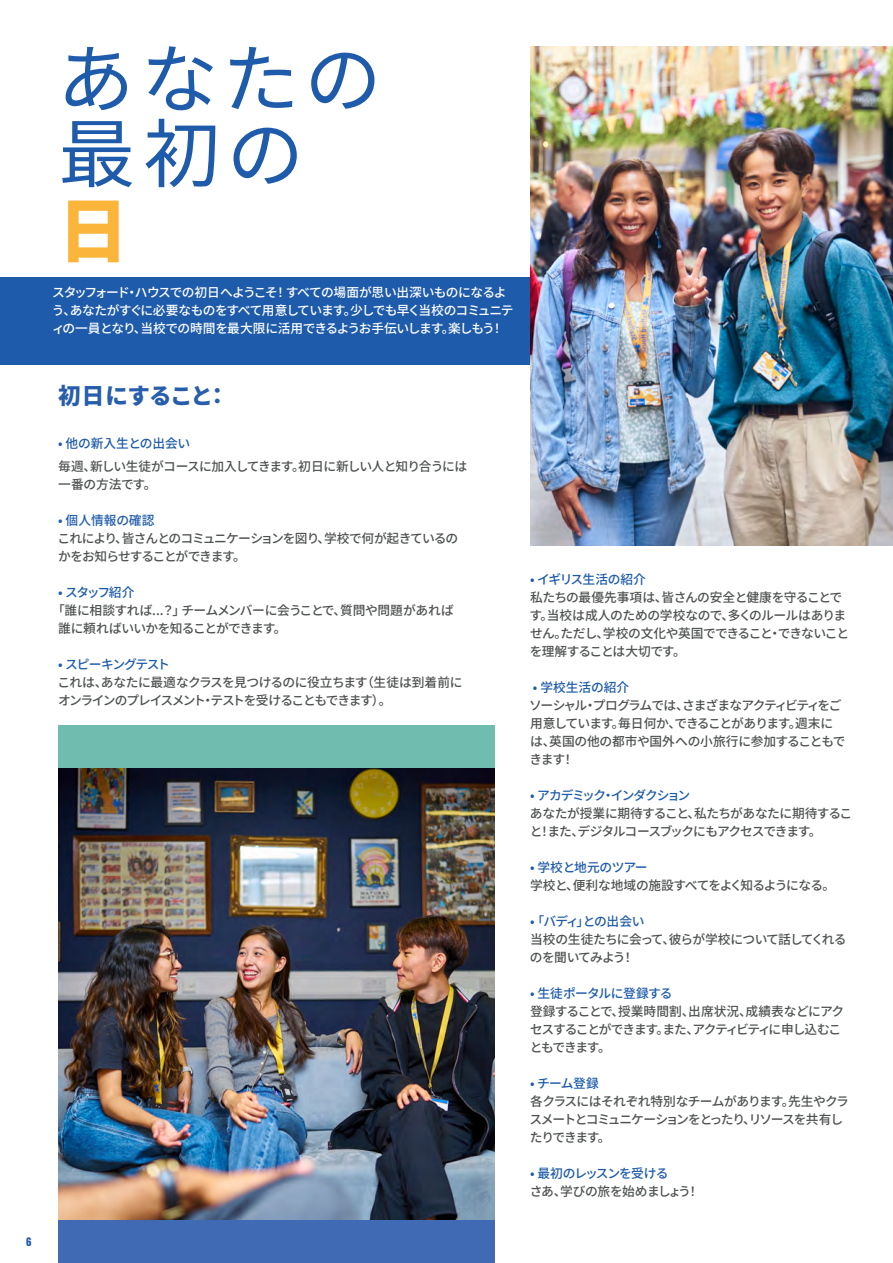
<style>
.page{position:relative;width:893px;height:1263px;background:#fff}
.page>*{position:absolute;margin:0;border:0;box-sizing:border-box;transform-origin:0 0}
.t1{font:75px/75px "Source Han Sans JP";letter-spacing:.085em;color:#1e5baa}
.t2{font:800 70.05px "Source Han Sans JP";color:#fcb53b}
.t3{font:800 22.5px "Source Han Sans JP";letter-spacing:-.025em;color:#275eac}
.t4{font:500 12.75px/18px "Source Han Sans JP";letter-spacing:-.065em;color:#4f5252}
.t5{font:500 12.75px/18px "Source Han Sans JP";letter-spacing:-.06em;color:#fff}
.t6{font:500 12.75px/18px "Source Han Sans JP";letter-spacing:-.035em;color:#4f5252}
.t7{font:500 12.75px/18px "Source Han Sans JP";letter-spacing:-.09em;color:#4f5252}
.t8{font:500 12.75px "Source Han Sans JP";letter-spacing:-.05em;color:#1e5baa}
.t9{font:500 12.75px/18px "Source Han Sans JP";letter-spacing:-.045em;color:#4f5252}
.t10{font:500 12.75px "Source Han Sans JP";color:#1e5baa}
.t11{font:500 12.75px "Source Han Sans JP";letter-spacing:-.105em;color:#1e5baa}
.t12{font:500 12.75px "Source Han Sans JP";letter-spacing:-.07em;color:#1e5baa}
.t13{font:500 12.75px "Source Han Sans JP";letter-spacing:-.015em;color:#1e5baa}
.t14{font:500 12.75px "Source Han Sans JP";letter-spacing:-.09em;color:#1e5baa}
.t15{font:800 12px "Alternate Gothic Cond ATF";color:#1e5baa}
</style>
<div class="page">
<div style="left:0;top:277px;width:732px;height:88px;background:#1e5baa"></div>
<img style="left:58px;top:767px;width:437px;height:453px">
<div style="left:58px;top:725px;width:437px;height:42px;background:#70bdb0"></div>
<div style="left:58px;top:1220px;width:437px;height:43px;background:#406ab4"></div>
<img style="left:530px;top:47px;width:363px;height:499px">
<p class="t15" style="left:26px;top:1234px;width:7px">6</p>
<p class="t1" style="left:57px;top:43px;width:326px">あなたの最初の</p>
<p class="t2" style="left:58px;top:191px;width:72px">日</p>
<p class="t5" style="left:52px;top:284px;width:463px">スタッフォード・ハウスでの初日へようこそ！すべての場面が思い出深いものになるよう、あなたがすぐに必要なものをすべて用意しています。少しでも早く当校のコミュニティの一員となり、当校での時間を最大限に活用できるようお手伝いします。楽しもう！</p>
<p class="t3" style="left:58px;top:383px;width:172px">初日にすること：</p>
<p class="t13" style="left:58px;top:436px;width:134px">• 他の新入生との出会い</p>
<p class="t4" style="left:58px;top:457px;width:411px">毎週、新しい生徒がコースに加入してきます。初日に新しい人と知り合うには一番の方法です。</p>
<p class="t10" style="left:58px;top:513px;width:98px">• 個人情報の確認</p>
<p class="t4" style="left:57px;top:529px;width:402px">これにより、皆さんとのコミュニケーションを図り、学校で何が起きているのかをお知らせすることができます。</p>
<p class="t8" style="left:58px;top:585px;width:78px">• スタッフ紹介</p>
<p class="t9" style="left:58px;top:601px;width:397px;text-indent:-6px">「誰に相談すれば...？」チームメンバーに会うことで、質問や問題があれば誰に頼ればいいかを知ることができます。</p>
<p class="t14" style="left:58px;top:657px;width:113px">• スピーキングテスト</p>
<p class="t4" style="left:57px;top:673px;width:407px">これは、あなたに最適なクラスを見つけるのに役立ちます（生徒は到着前にオンラインのプレイスメント・テストを受けることもできます）。</p>
<p class="t8" style="left:530px;top:572px;width:117px">• イギリス生活の紹介</p>
<p class="t6" style="left:529px;top:588px;width:321px">私たちの最優先事項は、皆さんの安全と健康を守ることです。当校は成人のための学校なので、多くのルールはありません。ただし、学校の文化や英国でできること・できないことを理解することは大切です。</p>
<p class="t10" style="left:533px;top:680px;width:98px">• 学校生活の紹介</p>
<p class="t4" style="left:529px;top:696px;width:318px">ソーシャル・プログラムでは、さまざまなアクティビティをご用意しています。毎日何か、できることがあります。週末には、英国の他の都市や国外への小旅行に参加することもできます！</p>
<p class="t11" style="left:530px;top:788px;width:162px">• アカデミック・インダクション</p>
<p class="t4" style="left:530px;top:804px;width:324px">あなたが授業に期待すること、私たちがあなたに期待すること！また、デジタルコースブックにもアクセスできます。</p>
<p class="t8" style="left:530px;top:860px;width:119px">• 学校と地元のツアー</p>
<p class="t4" style="left:530px;top:876px;width:307px">学校と、便利な地域の施設すべてをよく知るようになる。</p>
<p class="t8" style="left:530px;top:914px;width:116px">•「バディ」との出会い</p>
<p class="t4" style="left:530px;top:930px;width:318px">当校の生徒たちに会って、彼らが学校について話してくれるのを聞いてみよう！</p>
<p class="t8" style="left:530px;top:986px;width:144px">• 生徒ポータルに登録する</p>
<p class="t7" style="left:530px;top:1002px;width:316px">登録することで、授業時間割、出席状況、成績表などにアクセスすることができます。また、アクティビティに申し込むこともできます。</p>
<p class="t8" style="left:530px;top:1076px;width:70px">• チーム登録</p>
<p class="t4" style="left:529px;top:1092px;width:321px">各クラスにはそれぞれ特別なチームがあります。先生やクラスメートとコミュニケーションをとったり、リソースを共有したりできます。</p>
<p class="t12" style="left:530px;top:1166px;width:140px">• 最初のレッスンを受ける</p>
<p class="t4" style="left:530px;top:1182px;width:171px">さあ、学びの旅を始めましょう！</p>
</div>
